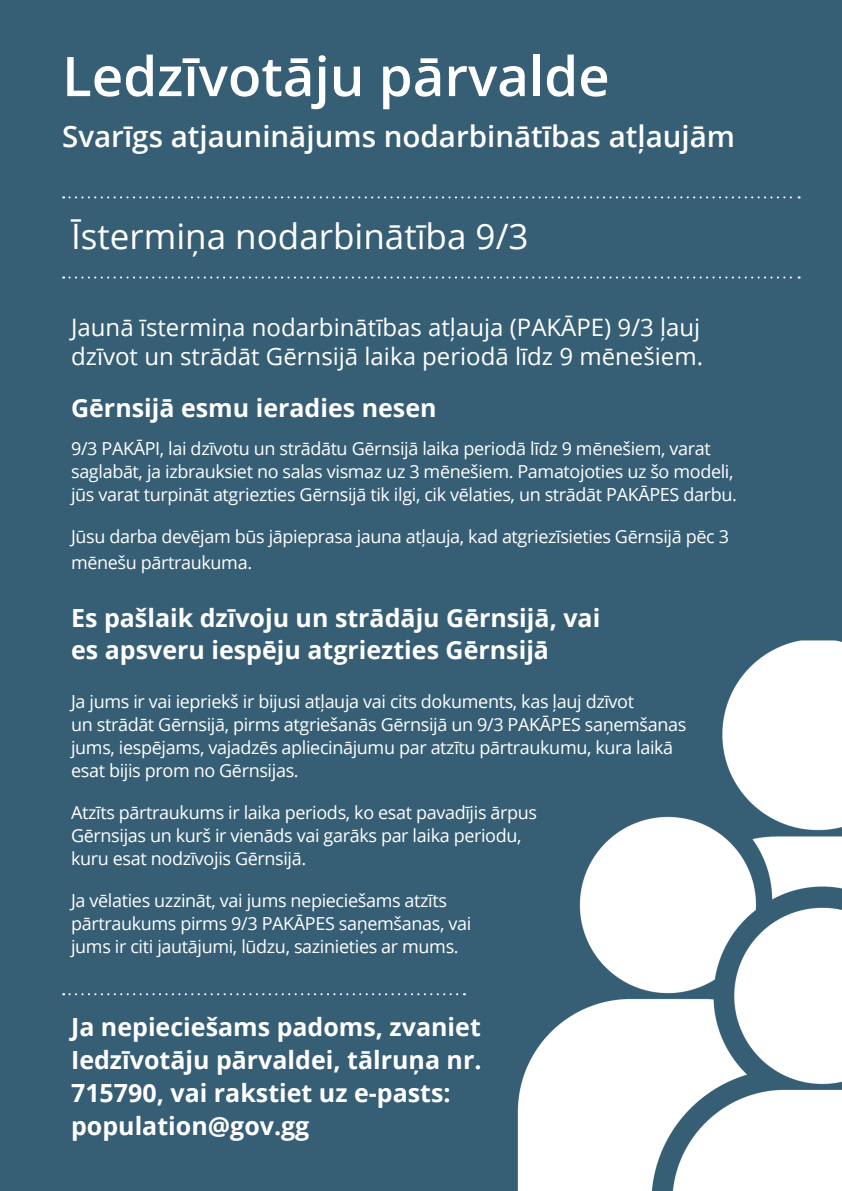
<style>
.page{position:relative;width:842px;height:1191px;background:#365e75}
.page>*{position:absolute;margin:0;border:0;box-sizing:border-box;transform-origin:0 0}
.t1{font:600 54.7px "Open Sans";color:#fff}
.t2{font:35px "Open Sans";color:#fff}
.t3{font:600 29.5px "Open Sans";color:#fff}
.Body{font:700 25px/33px "Open Sans";color:#fff}
.t4{font:24px/29px "Open Sans";color:#fff}
.t5{font:18px/23px "Open Sans";letter-spacing:-.02em;color:#fff}
</style>
<div class="page">
<img style="left:517px;top:640px;width:325px;height:551px">
<svg style="left:70px;top:196px;width:730px;height:2px"></svg>
<svg style="left:70px;top:276px;width:730px;height:2px"></svg>
<svg style="left:70px;top:993px;width:395px;height:2px"></svg>
<p class="t1" style="left:62px;top:39px;width:549px">Ledzīvotāju pārvalde</p>
<p class="t3" style="left:62px;top:116px;width:674px">Svarīgs atjauninājums nodarbinātības atļaujām</p>
<p class="t2" style="left:71px;top:212px;width:459px">Īstermiņa nodarbinātība 9/3</p>
<p class="t4" style="left:71px;top:312px;width:633px">Jaunā īstermiņa nodarbinātības atļauja (PAKĀPE) 9/3 ļauj dzīvot un strādāt Gērnsijā laika periodā līdz 9 mēnešiem.</p>
<p class="Body" style="left:71px;top:391px;width:367px">Gērnsijā esmu ieradies nesen</p>
<p class="t5" style="left:71px;top:436px;width:667px">9/3 PAKĀPI, lai dzīvotu un strādātu Gērnsijā laika periodā līdz 9 mēnešiem, varat saglabāt, ja izbrauksiet no salas vismaz uz 3 mēnešiem. Pamatojoties uz šo modeli, jūs varat turpināt atgriezties Gērnsijā tik ilgi, cik vēlaties, un strādāt PAKĀPES darbu.</p>
<p class="t5" style="left:71px;top:523px;width:659px;line-height:26px">Jūsu darba devējam būs jāpieprasa jauna atļauja, kad atgriezīsieties Gērnsijā pēc 3 mēnešu pārtraukuma.</p>
<p class="Body" style="left:71px;top:601px;width:531px;line-height:32px">Es pašlaik dzīvoju un strādāju Gērnsijā, vai es apsveru iespēju atgriezties Gērnsijā</p>
<p class="t5" style="left:71px;top:689px;width:617px">Ja jums ir vai iepriekš ir bijusi atļauja vai cits dokuments, kas ļauj dzīvot<br>un strādāt Gērnsijā, pirms atgriešanās Gērnsijā un 9/3 PAKĀPES saņemšanas jums, iespējams, vajadzēs apliecinājumu par atzītu pārtraukumu, kura laikā esat bijis prom no Gērnsijas.</p>
<p class="t5" style="left:71px;top:800px;width:467px">Atzīts pārtraukums ir laika periods, ko esat pavadījis ārpus<br>Gērnsijas un kurš ir vienāds vai garāks par laika periodu, kuru esat nodzīvojis Gērnsijā.</p>
<p class="t5" style="left:71px;top:888px;width:402px">Ja vēlaties uzzināt, vai jums nepieciešams atzīts pārtraukums pirms 9/3 PAKĀPES saņemšanas, vai jums ir citi jautājumi, lūdzu, sazinieties ar mums.</p>
<p class="Body" style="left:71px;top:1009px;width:412px">Ja nepieciešams padoms, zvaniet<br>Iedzīvotāju pārvaldei, tālruņa nr.<br>715790, vai rakstiet uz e-pasts: population@gov.gg</p>
</div>
